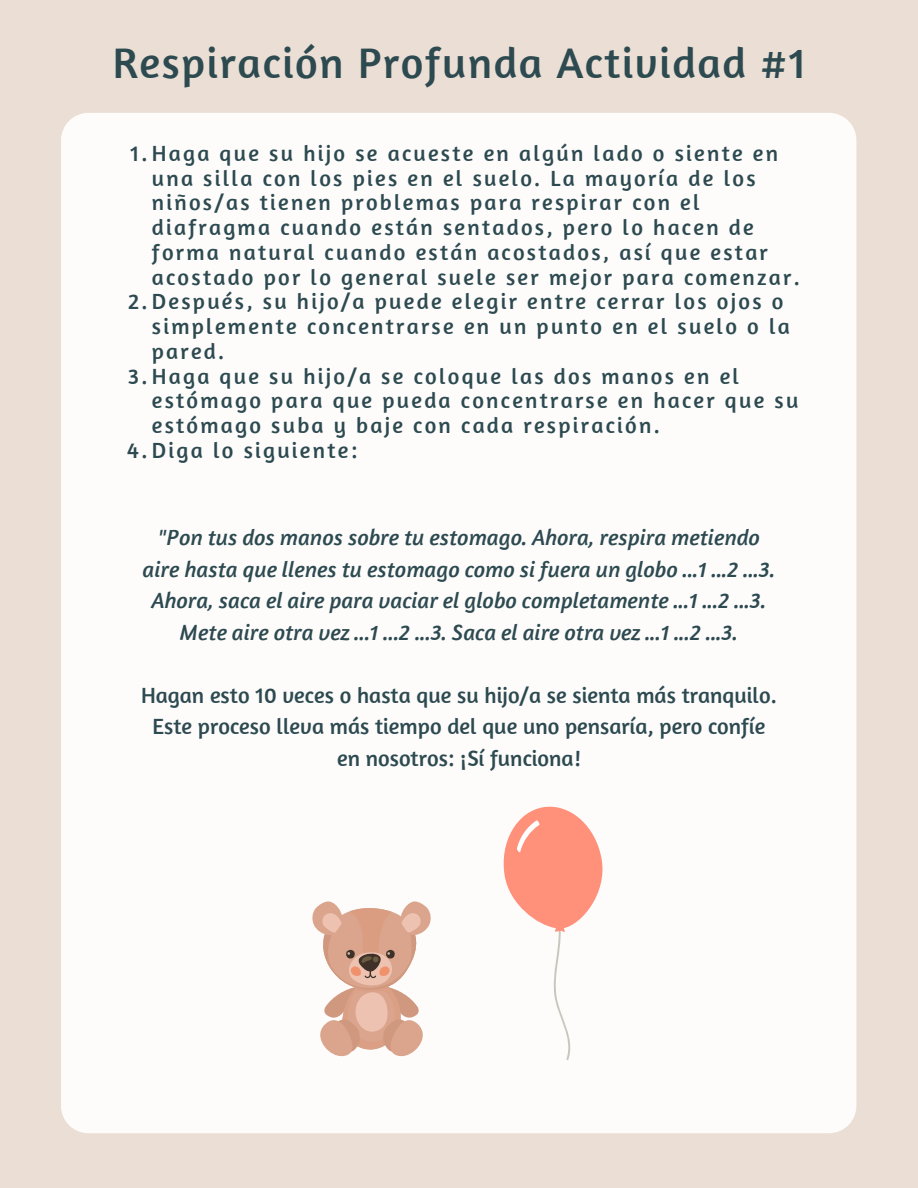
<style>
.page{position:relative;width:918px;height:1188px;background:#ebded4}
.page>*{position:absolute;margin:0;border:0;box-sizing:border-box;transform-origin:0 0}
.t1{font:43.8px "Amaranth";letter-spacing:.04em;color:#2d4a50}
.t2{font:22.5px "Amaranth";letter-spacing:.1em;color:#2d4a50}
.t3{font:italic 22.5px/31.5px "Amaranth";color:#2d4a50;text-align:center}
.t4{font:22.5px/31.5px "Amaranth";color:#2d4a50;text-align:center}
</style>
<div class="page">
<div style="left:61px;top:113px;width:795px;height:1020px;background:#fdfcfb;border-radius:27px"></div>
<svg style="left:503px;top:806px;width:100px;height:254px"></svg>
<svg style="left:312px;top:901px;width:119px;height:156px"></svg>
<h1 class="t1" style="left:113px;top:35px;width:695px">Respiración Profunda Actividad #1</h1>
<p class="t2" style="left:130px;top:139px;width:649px">1.Haga que su hijo se acueste en algún lado o siente en</p>
<p class="t2" style="left:152px;top:164px;width:605px">una silla con los pies en el suelo. La mayoría de los</p>
<p class="t2" style="left:152px;top:188px;width:549px">niños/as tienen problemas para respirar con el</p>
<p class="t2" style="left:152px;top:213px;width:604px">diafragma cuando están sentados, pero lo hacen de</p>
<p class="t2" style="left:152px;top:238px;width:618px">forma natural cuando están acostados, así que estar</p>
<p class="t2" style="left:152px;top:263px;width:649px">acostado por lo general suele ser mejor para comenzar.</p>
<p class="t2" style="left:128px;top:287px;width:657px">2.Después, su hijo/a puede elegir entre cerrar los ojos o</p>
<p class="t2" style="left:152px;top:312px;width:640px">simplemente concentrarse en un punto en el suelo o la</p>
<p class="t2" style="left:152px;top:337px;width:74px">pared.</p>
<p class="t2" style="left:128px;top:362px;width:613px">3.Haga que su hijo/a se coloque las dos manos en el</p>
<p class="t2" style="left:152px;top:386px;width:648px">estómago para que pueda concentrarse en hacer que su</p>
<p class="t2" style="left:152px;top:411px;width:509px">estómago suba y baje con cada respiración.</p>
<p class="t2" style="left:127px;top:436px;width:231px">4.Diga lo siguiente:</p>
<p class="t3" style="left:143px;top:521px;width:634px">"Pon tus dos manos sobre tu estomago. Ahora, respira metiendo aire hasta que llenes tu estomago como si fuera un globo ...1 ...2 ...3.<br>Ahora, saca el aire para vaciar el globo completamente ...1 ...2 ...3.<br>Mete aire otra vez ...1 ...2 ...3. Saca el aire otra vez ...1 ...2 ...3.</p>
<p class="t4" style="left:141px;top:678px;width:637px">Hagan esto 10 veces o hasta que su hijo/a se sienta más tranquilo.<br>Este proceso lleva más tiempo del que uno pensaría, pero confíe en nosotros: ¡Sí funciona!</p>
</div>
